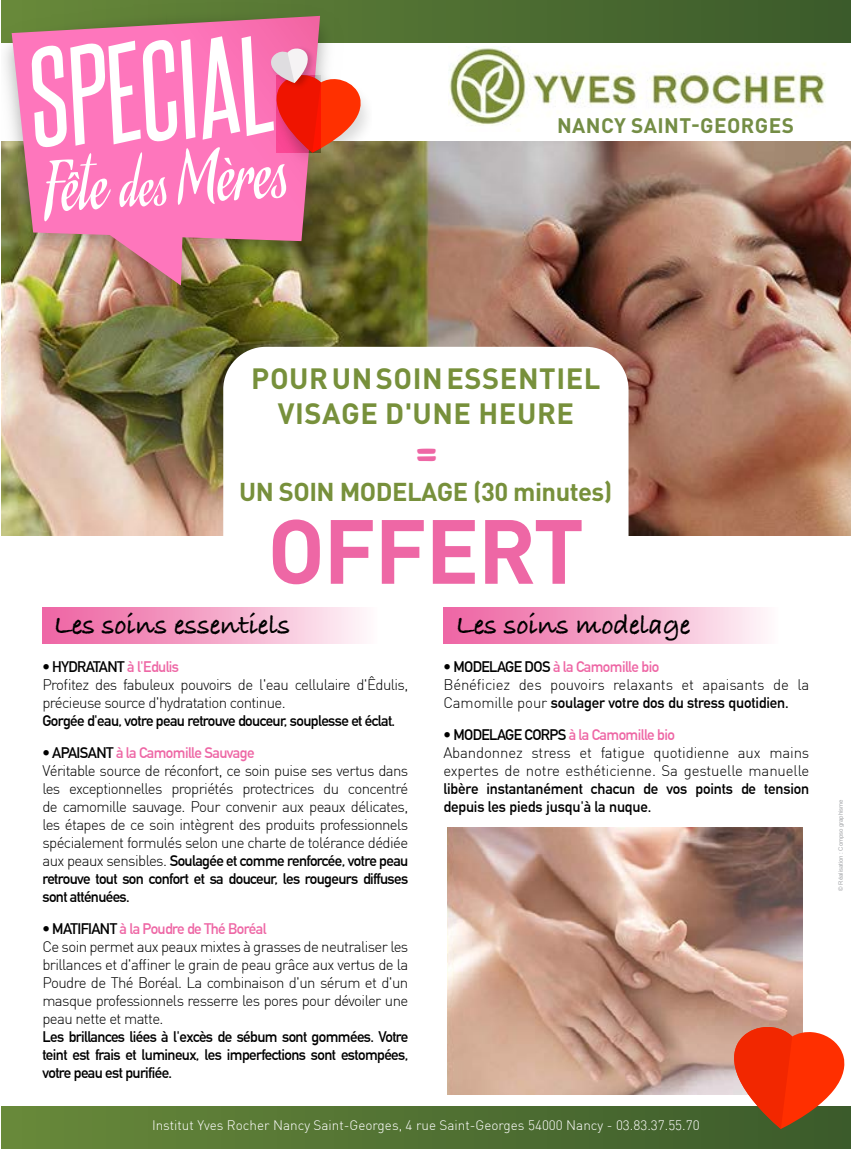
<style>
.page{position:relative;width:851px;height:1149px;background:#fff}
.page>*{position:absolute;margin:0;border:0;box-sizing:border-box;transform-origin:0 0}
.t1{font:700 89.4px "DIN Pro";letter-spacing:-.02em;color:#ee67a5}
.t2{font:49.5px "Scriptorama Markdown JF";color:#ee67a5}
.t3{font:700 28.95px/34.8px "DIN Pro";letter-spacing:.02em;color:#77903b;text-align:center}
.t4{font:700 28.5px "Bradley Hand ITCTT";letter-spacing:-.01em;color:#000}
.t5{font:700 25.5px "DIN Pro";letter-spacing:-.02em;color:#77903b}
.t6{font:700 20.7px "DIN Pro";letter-spacing:.02em;color:#748d45}
.t7{font:300 15px/18px "DIN";letter-spacing:-.04em;color:#000;text-align:justify}
.t8{font:700 15px/18px "DIN Alternate";letter-spacing:-.04em;color:#000;text-align:justify}
.t9{font:300 15px/18px "DIN";letter-spacing:-.01em;color:#000}
.t10{font:700 15px/18px "DIN Alternate";letter-spacing:-.01em;color:#000}
.t11{font:700 15px "DIN Alternate";letter-spacing:-.04em;color:#ee67a5}
.t12{font:300 13.5px "DIN";color:#fff}
.t13{font:6px "Arial";letter-spacing:-.01em;color:#a7a9ac}
.s1{color:#000}
.s2{font-family:"DIN";font-weight:300}
.s3{color:#ee67a5}
</style>
<div class="page">
<div style="left:1px;top:0;width:849px;height:43px;background:#486830"></div>
<img style="left:447px;top:827px;width:355px;height:266px">
<img style="left:1px;top:141px;width:849px;height:394px">
<div style="left:223px;top:347px;width:405px;height:250px;background:#fff;border-radius:43px"></div>
<div style="left:1px;top:1106px;width:849px;height:42px;background:linear-gradient(to right,#68893a,#3b5a2b)"></div>
<img style="left:448px;top:48px;width:378px;height:83px">
<img style="left:1px;top:0;width:353px;height:321px">
<img style="left:12px;top:16px;width:308px;height:269px">
<img style="left:361px;top:41px;width:11px;height:157px">
<img style="left:261px;top:34px;width:69px;height:2px">
<svg style="left:31px;top:36px;width:330px;height:185px"></svg>
<svg style="left:731px;top:1025px;width:114px;height:103px"></svg>
<div style="left:42px;top:607px;width:352px;height:36px;background:linear-gradient(to right,#ed5d9e,#fffdfd)"></div>
<div style="left:443px;top:607px;width:352px;height:36px;background:linear-gradient(to right,#ed5d9e,#fffdfd)"></div>
<h3 class="t6" style="left:557px;top:108px;width:238px">NANCY SAINT-GEORGES</h3>
<h3 class="t3" style="left:251px;top:357px;width:351px">POUR UN SOIN ESSENTIEL<br>VISAGE D'UNE HEURE</h3>
<h2 class="t2" style="left:412px;top:419px;width:28px">=</h2>
<h3 class="t5" style="left:239px;top:470px;width:374px">UN SOIN MODELAGE (30 minutes)</h3>
<h1 class="t1" style="left:267px;top:476px;width:318px">OFFERT</h1>
<h3 class="t4" style="left:54px;top:603px;width:238px">Les soins essentiels</h3>
<h3 class="t4" style="left:456px;top:603px;width:236px">Les soins modelage</h3>
<p class="t11" style="left:443px;top:655px;width:217px"><span class="s1">• MODELAGE DOS</span> à la Camomille bio</p>
<p class="t9" style="left:443px;top:675px;width:367px">Bénéficiez des pouvoirs relaxants et apaisants de la</p>
<p class="t10" style="left:443px;top:692px;width:347px"><span class="s2">Camomille pour</span> soulager votre dos du stress quotidien.</p>
<p class="t11" style="left:443px;top:723px;width:233px"><span class="s1">• MODELAGE CORPS</span> à la Camomille bio</p>
<p class="t9" style="left:443px;top:743px;width:367px">Abandonnez stress et fatigue quotidienne aux mains expertes de notre esthéticienne. Sa gestuelle manuelle</p>
<p class="t10" style="left:443px;top:778px;width:367px">libère instantanément chacun de vos points de tension depuis les pieds jusqu'à la nuque.</p>
<p class="t8" style="left:42px;top:656px;width:138px">• HYDRATANT <span class="s3">à l'Edulis</span></p>
<p class="t7" style="left:42px;top:675px;width:367px">Profitez des fabuleux pouvoirs de l'eau cellulaire d'Êdulis, précieuse source d'hydratation continue.</p>
<p class="t8" style="left:42px;top:710px;width:354px">Gorgée d'eau, votre peau retrouve douceur, souplesse et éclat.</p>
<p class="t11" style="left:42px;top:741px;width:213px"><span class="s1">• APAISANT</span> à la Camomille Sauvage</p>
<p class="t7" style="left:42px;top:761px;width:367px">Véritable source de réconfort, ce soin puise ses vertus dans les exceptionnelles propriétés protectrices du concentré de camomille sauvage. Pour convenir aux peaux délicates, les étapes de ce soin intègrent des produits professionnels spécialement formulés selon une charte de tolérance dédiée</p>
<p class="t8" style="left:42px;top:850px;width:367px"><span class="s2">aux peaux sensibles.</span> Soulagée et comme renforcée, votre peau retrouve tout son confort et sa douceur, les rougeurs diffuses sont atténuées.</p>
<p class="t11" style="left:42px;top:916px;width:226px"><span class="s1">• MATIFIANT</span> à la Poudre de Thé Boréal</p>
<p class="t7" style="left:42px;top:936px;width:367px">Ce soin permet aux peaux mixtes à grasses de neutraliser les brillances et d'affiner le grain de peau grâce aux vertus de la Poudre de Thé Boréal. La combinaison d'un sérum et d'un masque professionnels resserre les pores pour dévoiler une peau nette et matte.</p>
<p class="t8" style="left:42px;top:1025px;width:367px">Les brillances liées à l'excès de sébum sont gommées. Votre teint est frais et lumineux, les imperfections sont estompées, votre peau est purifiée.</p>
<p class="t12" style="left:152px;top:1116px;width:549px">Institut Yves Rocher Nancy Saint-Georges, 4 rue Saint-Georges 54000 Nancy - 03.83.37.55.70</p>
<p class="t13" style="left:836px;top:890px;width:92px;rotate:-90deg">© Réalisation : Compso graphisme</p>
</div>
